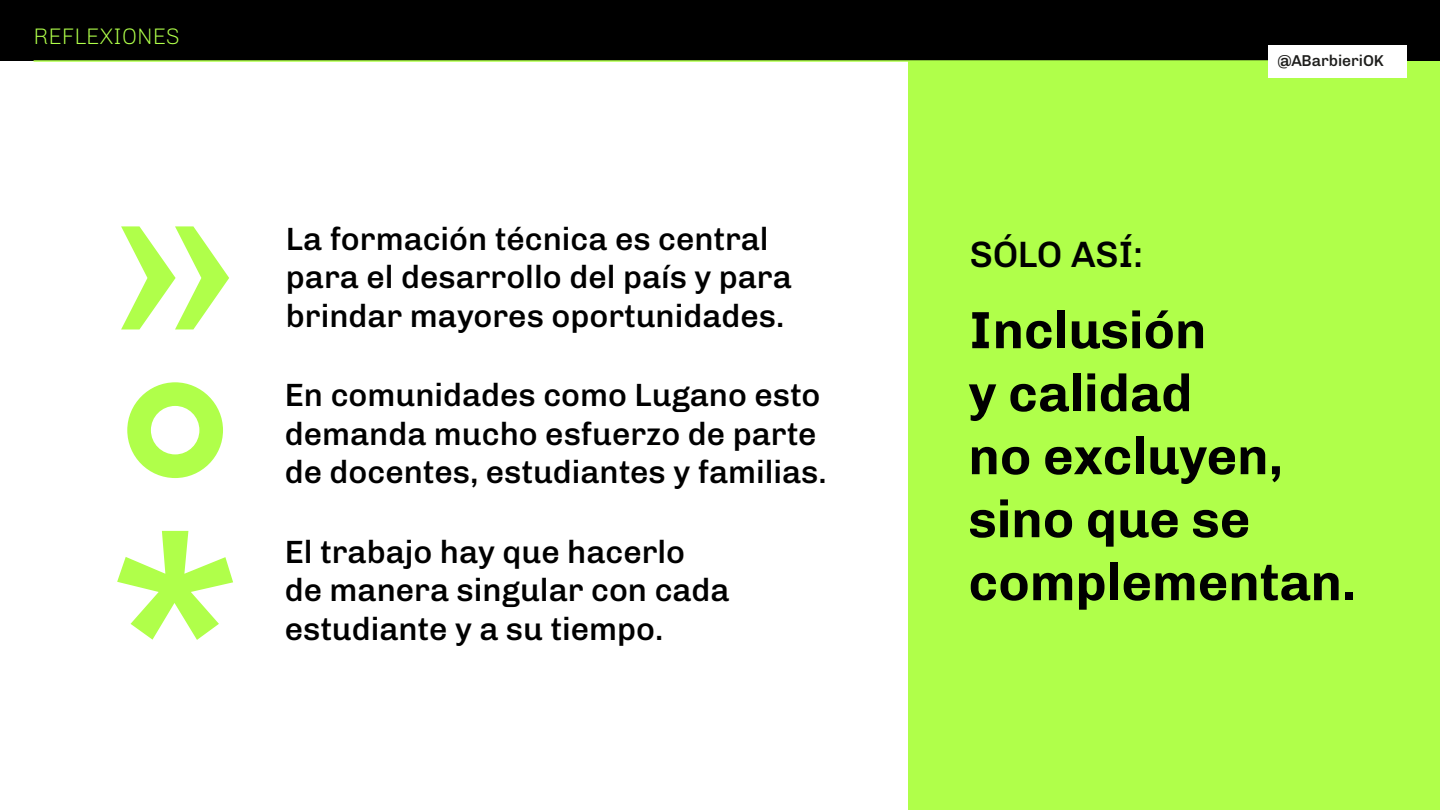
<style>
.page{position:relative;width:1440px;height:810px;background:#fff}
.page>*{position:absolute;margin:0;border:0;box-sizing:border-box;transform-origin:0 0}
.t1{font:700 52.5px/63px "Chivo";color:#000}
.t2{font:500 36.75px "Chivo";letter-spacing:-.01em;color:#000}
.t3{font:500 32.25px/38.7px "Chivo";color:#000}
.t4{font:100 22.5px "Chivo";color:#b0ff4a}
.t5{font:500 15.75px "Chivo";color:#1d1d1b}
</style>
<div class="page">
<div style="left:908px;top:28px;width:532px;height:782px;background:#b0ff4a"></div>
<svg style="left:117px;top:531px;width:116px;height:109px"></svg>
<svg style="left:121px;top:226px;width:108px;height:103px"></svg>
<svg style="left:127px;top:382px;width:96px;height:96px"></svg>
<div style="left:0;top:0;width:1440px;height:61px;background:#000"></div>
<hr style="left:34px;top:60px;width:1372px;height:2px;background:#b0ff4a">
<div style="left:1268px;top:45px;width:138px;height:32px;background:#fff"></div>
<p class="t4" style="left:34px;top:20px;width:148px">REFLEXIONES</p>
<p class="t3" style="left:286px;top:217px;width:507px">La formación técnica es central para el desarrollo del país y para brindar mayores oportunidades.</p>
<p class="t3" style="left:285px;top:374px;width:544px">En comunidades como Lugano esto demanda mucho esfuerzo de parte de docentes, estudiantes y familias.</p>
<p class="t3" style="left:285px;top:531px;width:446px">El trabajo hay que hacerlo de manera singular con cada estudiante y a su tiempo.</p>
<p class="t2" style="left:970px;top:226px;width:175px">SÓLO ASÍ:</p>
<p class="t5" style="left:1277px;top:48px;width:108px">@ABarbieriOK</p>
<h1 class="t1" style="left:968px;top:296px;width:390px">Inclusión<br>y calidad<br>no excluyen, sino que se complementan.</h1>
</div>
